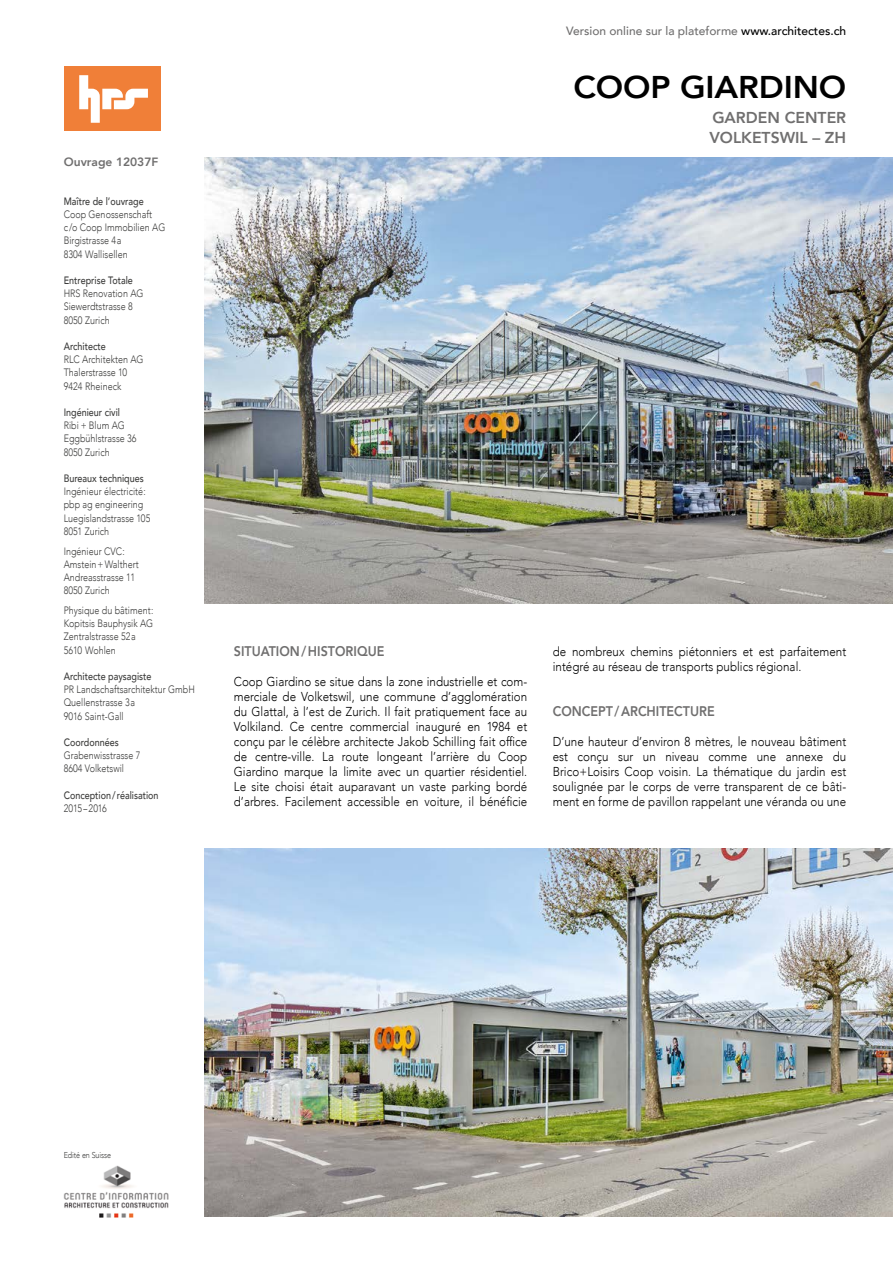
<style>
.page{position:relative;width:893px;height:1263px;background:#fff}
.page>*{position:absolute;margin:0;border:0;box-sizing:border-box;transform-origin:0 0}
.t1{font:800 31.35px "Avenir";letter-spacing:-.005em;color:#000;scale:1.05 1}
.t2{font:800 15.75px/19.5px "Avenir";color:#706f6f}
.t3{font:800 13.95px "Avenir";color:#706f6f;scale:.9 1}
.t4{font:300 12.9px/15px "Avenir";color:#000;text-align:justify;scale:.9 1}
.t5{font:500 12px "Avenir";color:#706f6f}
.t6{font:800 12px "Avenir";color:#706f6f}
.t7{font:300 10.65px/13.2px "Avenir";color:#3c3c3b;scale:.84 1}
.t8{font:500 10.65px "Avenir";color:#3c3c3b;scale:.84 1}
.t9{font:300 8.55px "Avenir";letter-spacing:-.01em;color:#3c3c3b;scale:.84 1}
.s1{color:#000}
</style>
<div class="page">
<img style="left:204px;top:157px;width:689px;height:447px">
<img style="left:63px;top:1165px;width:106px;height:53px">
<img style="left:204px;top:848px;width:689px;height:368px">
<div style="left:64px;top:67px;width:97px;height:64px;background:#f07f38"></div>
<svg style="left:79px;top:75px;width:69px;height:48px"></svg>
<p class="t6" style="left:64px;top:153px;width:96px">Ouvrage 12037F</p>
<p class="t8" style="left:64px;top:192px;width:97px">Maître de l’ouvrage</p>
<p class="t7" style="left:64px;top:208px;width:122px">Coop Genossenschaft c/o Coop Immobilien AG<br>Birgistrasse 4a<br>8304 Wallisellen</p>
<p class="t8" style="left:64px;top:271px;width:84px">Entreprise Totale</p>
<p class="t7" style="left:64px;top:287px;width:96px">HRS Renovation AG<br>Siewerdtstrasse 8<br>8050 Zurich</p>
<p class="t8" style="left:64px;top:337px;width:52px">Architecte</p>
<p class="t7" style="left:64px;top:353px;width:97px">RLC Architekten AG<br>Thalerstrasse 10<br>9424 Rheineck</p>
<p class="t8" style="left:64px;top:403px;width:69px">Ingénieur civil</p>
<p class="t7" style="left:64px;top:419px;width:88px">Ribi + Blum AG<br>Eggbühlstrasse 36<br>8050 Zurich</p>
<p class="t8" style="left:64px;top:469px;width:97px">Bureaux techniques</p>
<p class="t7" style="left:64px;top:485px;width:105px">Ingénieur électricité: pbp ag engineering<br>Luegislandstrasse 105<br>8051 Zurich</p>
<p class="t7" style="left:64px;top:544px;width:91px">Ingénieur CVC:<br>Amstein+Walthert<br>Andreasstrasse 11<br>8050 Zurich</p>
<p class="t7" style="left:64px;top:604px;width:108px">Physique du bâtiment:<br>Kopitsis Bauphysik AG<br>Zentralstrasse 52a<br>5610 Wohlen</p>
<p class="t8" style="left:64px;top:667px;width:106px">Architecte paysagiste</p>
<p class="t7" style="left:64px;top:683px;width:158px">PR Landschaftsarchitektur GmbH<br>Quellenstrasse 3a<br>9016 Saint-Gall</p>
<p class="t8" style="left:64px;top:733px;width:67px">Coordonnées</p>
<p class="t7" style="left:64px;top:749px;width:93px">Grabenwisstrasse 7<br>8604 Volketswil</p>
<p class="t8" style="left:64px;top:786px;width:114px">Conception/réalisation</p>
<p class="t7" style="left:64px;top:802px;width:53px">2015– 2016</p>
<p class="t5" style="left:566px;top:20px;width:282px">Version online sur la plateforme <span class="s1">www.architectes.ch</span></p>
<h1 class="t1" style="left:573px;top:63px;width:261px">COOP GIARDINO</h1>
<p class="t2" style="left:709px;top:108px;width:138px">GARDEN CENTER<br>VOLKETSWIL – ZH</p>
<p class="t3" style="left:234px;top:640px;width:169px">SITUATION/HISTORIQUE</p>
<p class="t4" style="left:234px;top:674px;width:328px">Coop Giardino se situe dans la zone industrielle et com&shy;merciale de Volketswil, une commune d’agglomération du Glattal, à l’est de Zurich. Il fait pratiquement face au Volkiland. Ce centre commercial inauguré en 1984 et conçu par le célèbre architecte Jakob Schilling fait office de centre-ville. La route longeant l’arrière du Coop Giardino marque la limite avec un quartier résidentiel.<br>Le site choisi était auparavant un vaste parking bordé d’arbres. Facilement accessible en voiture, il bénéficie</p>
<p class="t4" style="left:553px;top:644px;width:327px">de nombreux chemins piétonniers et est parfaitement intégré au réseau de transports publics régional.</p>
<p class="t3" style="left:553px;top:700px;width:181px">CONCEPT/ARCHITECTURE</p>
<p class="t4" style="left:553px;top:734px;width:327px">D’une hauteur d’environ 8 mètres, le nouveau bâtiment est conçu sur un niveau comme une annexe du Brico+Loisirs Coop voisin. La thématique du jardin est soulignée par le corps de verre transparent de ce bâti&shy;ment en forme de pavillon rappelant une véranda ou une</p>
<p class="t9" style="left:64px;top:1149px;width:58px">Edité en Suisse</p>
</div>
